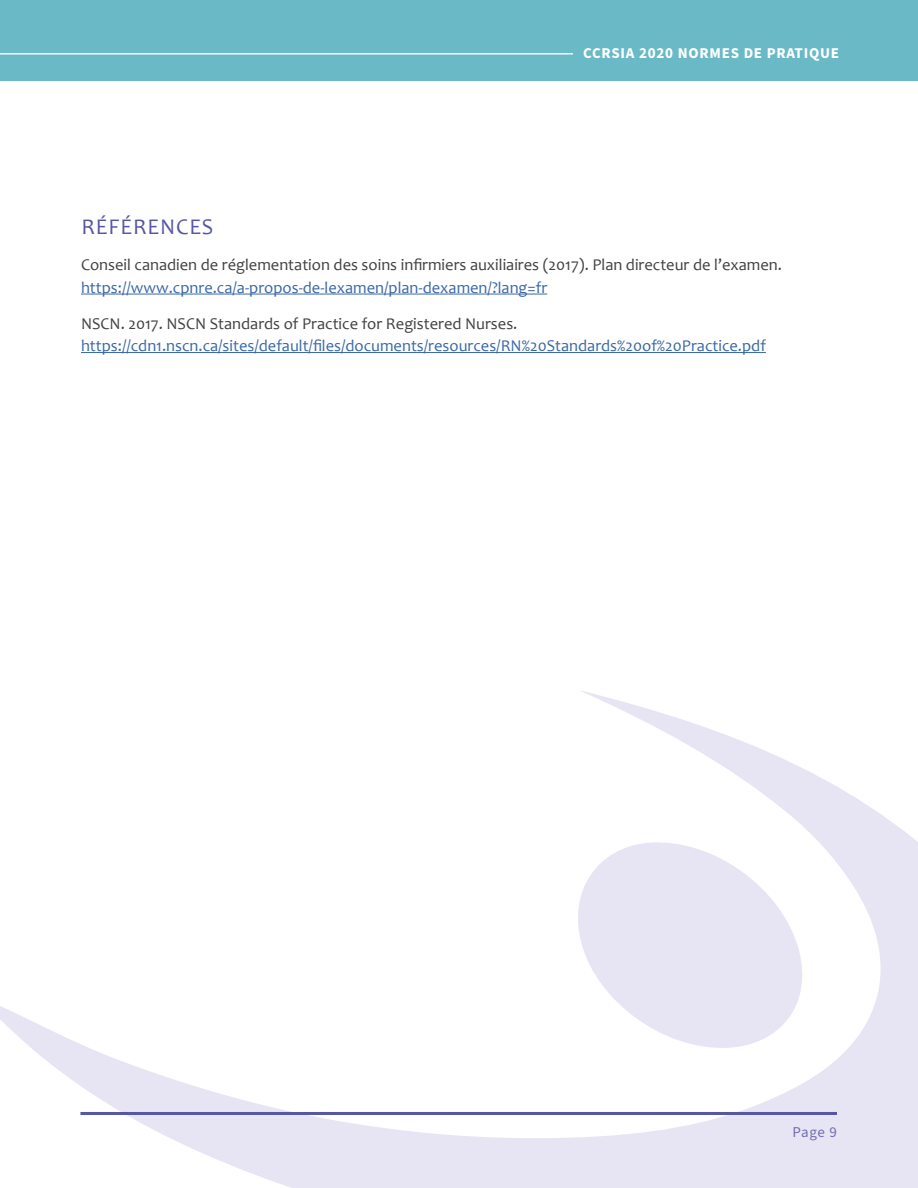
<style>
.page{position:relative;width:918px;height:1188px;background:#fff}
.page>*{position:absolute;margin:0;border:0;box-sizing:border-box;transform-origin:0 0}
.t1{font:22.5px "Candara";letter-spacing:.04em;color:#5855a5}
.t2{font:16.5px "Candara";color:#3a68a5}
.t3{font:16.5px "Candara";color:#414042}
.t4{font:700 15px "Source Sans Pro";letter-spacing:.05em;color:#fff}
.t5{font:15px "Source Sans Pro";color:#736eb3}
</style>
<div class="page">
<svg style="left:0;top:691px;width:918px;height:497px"></svg>
<svg style="left:567px;top:839px;width:246px;height:211px;fill:#e7e5f3"></svg>
<div style="left:0;top:0;width:918px;height:81px;background:#69b9c7"></div>
<hr style="left:80px;top:1112px;width:757px;height:3px;background:#5855a5">
<hr style="left:0;top:53px;width:573px;height:2px;background:#fff">
<hr style="left:81px;top:294px;width:466px;height:1px;background:#3a68a5">
<hr style="left:81px;top:352px;width:685px;height:1px;background:#3a68a5">
<p class="t4" style="left:583px;top:43px;width:257px">CCRSIA 2020 NORMES DE PRATIQUE</p>
<h1 class="t1" style="left:81px;top:213px;width:134px">RÉFÉRENCES</h1>
<p class="t3" style="left:81px;top:255px;width:703px">Conseil canadien de réglementation des soins infirmiers auxiliaires (2017). Plan directeur de l’examen.</p>
<p class="t2" style="left:81px;top:277px;width:468px">https://www.cpnre.ca/a-propos-de-lexamen/plan-dexamen/?lang=fr</p>
<p class="t3" style="left:81px;top:313px;width:438px">NSCN. 2017. NSCN Standards of Practice for Registered Nurses.</p>
<p class="t2" style="left:81px;top:336px;width:686px">https://cdn1.nscn.ca/sites/default/files/documents/resources/RN%20Standards%20of%20Practice.pdf</p>
<p class="t5" style="left:793px;top:1122px;width:46px">Page 9</p>
</div>
